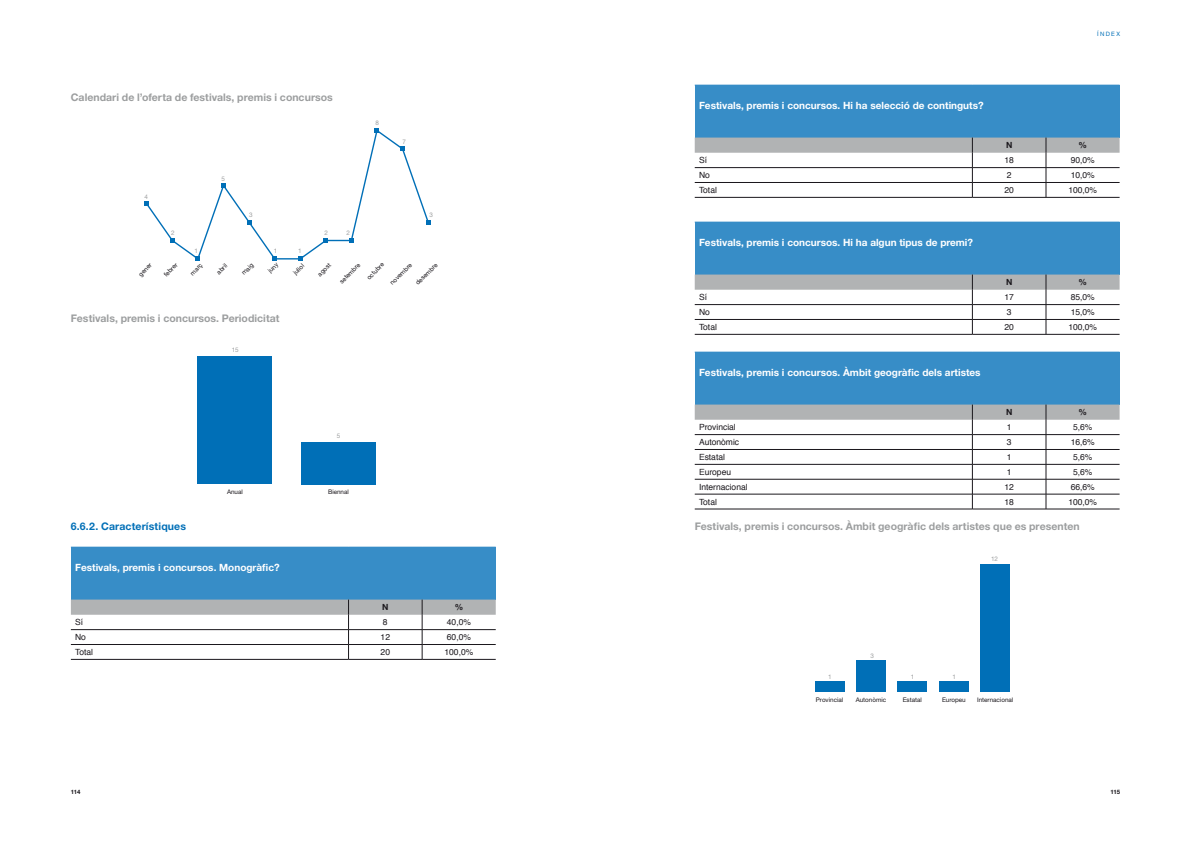
<style>
.page{position:relative;width:1191px;height:842px;background:#fff}
.page>*{position:absolute;margin:0;border:0;box-sizing:border-box;transform-origin:0 0}
.t1{font:700 10.5px "Helvetica Neue";color:#9c9e9f}
.t2{font:700 10.5px "Helvetica Neue";letter-spacing:.015em;color:#006fb7}
.t3{font:700 10px "Helvetica Neue";color:#fff}
.t4{font:8.5px "Helvetica";color:#1a171c}
.t5{font:700 8.5px "Helvetica Neue";color:#1a171c}
.t6{font:6.3px "Helvetica Neue";color:#1a171c}
.t7{font:6.3px "Helvetica Neue";color:#9c9e9f}
.t8{font:700 6px "Helvetica Neue";letter-spacing:-.045em;color:#1a171c}
.t9{font:6px "Helvetica Neue";letter-spacing:.225em;color:#006fb7}
</style>
<div class="page">
<div style="left:694px;top:85px;width:425px;height:53px;background:#378dc7"></div>
<hr style="left:694px;top:197px;width:278px;height:1px;background:#1a171c">
<svg style="left:694px;top:138px;width:425px;height:59px"></svg>
<hr style="left:972px;top:197px;width:74px;height:1px;background:#1a171c">
<hr style="left:1046px;top:197px;width:73px;height:1px;background:#1a171c">
<div style="left:694px;top:222px;width:425px;height:53px;background:#378dc7"></div>
<hr style="left:694px;top:334px;width:278px;height:1px;background:#1a171c">
<svg style="left:694px;top:275px;width:425px;height:59px"></svg>
<hr style="left:972px;top:334px;width:74px;height:1px;background:#1a171c">
<hr style="left:1046px;top:334px;width:73px;height:1px;background:#1a171c">
<div style="left:694px;top:352px;width:425px;height:53px;background:#378dc7"></div>
<hr style="left:694px;top:509px;width:278px;height:1px;background:#1a171c">
<svg style="left:694px;top:405px;width:425px;height:104px"></svg>
<hr style="left:972px;top:509px;width:74px;height:1px;background:#1a171c">
<hr style="left:1046px;top:509px;width:73px;height:1px;background:#1a171c">
<hr style="left:275px;top:258px;width:25px;height:2px;background:#006fb7">
<svg style="left:144px;top:183px;width:133px;height:78px"></svg>
<svg style="left:298px;top:128px;width:132px;height:133px"></svg>
<div style="left:198px;top:357px;width:74px;height:127px;background:#006fb7"></div>
<div style="left:301px;top:442px;width:75px;height:42px;background:#006fb7"></div>
<div style="left:71px;top:547px;width:425px;height:53px;background:#378dc7"></div>
<hr style="left:71px;top:659px;width:277px;height:1px;background:#1a171c">
<svg style="left:71px;top:600px;width:425px;height:59px"></svg>
<hr style="left:348px;top:659px;width:74px;height:1px;background:#1a171c">
<hr style="left:422px;top:659px;width:74px;height:1px;background:#1a171c">
<div style="left:814px;top:681px;width:30px;height:11px;background:#006fb7"></div>
<div style="left:856px;top:660px;width:30px;height:32px;background:#006fb7"></div>
<div style="left:897px;top:681px;width:30px;height:11px;background:#006fb7"></div>
<div style="left:939px;top:681px;width:29px;height:11px;background:#006fb7"></div>
<div style="left:980px;top:564px;width:30px;height:128px;background:#006fb7"></div>
<p class="t1" style="left:71px;top:91px;width:263px">Calendari de l’oferta de festivals, premis i concursos</p>
<p class="t7" style="left:145px;top:193px;width:5px">4</p>
<p class="t7" style="left:222px;top:175px;width:5px">5</p>
<p class="t7" style="left:375px;top:119px;width:5px">8</p>
<p class="t7" style="left:402px;top:138px;width:5px">7</p>
<p class="t7" style="left:171px;top:229px;width:5px">2</p>
<p class="t6" style="left:137px;top:273px;width:17px;rotate:-45deg">gener</p>
<p class="t6" style="left:162px;top:273px;width:18px;rotate:-45deg">febrer</p>
<p class="t7" style="left:249px;top:211px;width:5px">3</p>
<p class="t7" style="left:429px;top:211px;width:5px">3</p>
<p class="t7" style="left:324px;top:229px;width:5px">2</p>
<p class="t7" style="left:346px;top:229px;width:5px">2</p>
<p class="t7" style="left:194px;top:247px;width:5px">1</p>
<p class="t7" style="left:274px;top:247px;width:5px">1</p>
<p class="t7" style="left:298px;top:247px;width:5px">1</p>
<p class="t6" style="left:189px;top:271px;width:16px;rotate:-45deg">març</p>
<p class="t6" style="left:215px;top:271px;width:14px;rotate:-45deg">abril</p>
<p class="t6" style="left:240px;top:271px;width:15px;rotate:-45deg">maig</p>
<p class="t6" style="left:266px;top:269px;width:13px;rotate:-45deg">juny</p>
<p class="t6" style="left:291px;top:271px;width:14px;rotate:-45deg">juliol</p>
<p class="t6" style="left:316px;top:273px;width:17px;rotate:-45deg">agost</p>
<p class="t6" style="left:365px;top:276px;width:23px;rotate:-45deg">octubre</p>
<p class="t6" style="left:338px;top:280px;width:28px;rotate:-45deg">setembre</p>
<p class="t6" style="left:388px;top:281px;width:30px;rotate:-45deg">novembre</p>
<p class="t6" style="left:414px;top:281px;width:30px;rotate:-45deg">desembre</p>
<p class="t1" style="left:71px;top:312px;width:210px">Festivals, premis i concursos. Periodicitat</p>
<p class="t7" style="left:232px;top:346px;width:9px">15</p>
<p class="t7" style="left:337px;top:432px;width:5px">5</p>
<p class="t6" style="left:227px;top:487px;width:17px">Anual</p>
<p class="t6" style="left:328px;top:487px;width:22px">Biennal</p>
<p class="t2" style="left:71px;top:520px;width:117px">6.6.2. Característiques</p>
<p class="t3" style="left:75px;top:561px;width:206px">Festivals, premis i concursos. Monogràfic?</p>
<p class="t5" style="left:382px;top:602px;width:8px">N</p>
<p class="t5" style="left:455px;top:602px;width:10px">%</p>
<p class="t4" style="left:75px;top:616px;width:10px">Sí</p>
<p class="t4" style="left:383px;top:616px;width:6px">8</p>
<p class="t4" style="left:447px;top:616px;width:26px">40,0%</p>
<p class="t4" style="left:75px;top:631px;width:12px">No</p>
<p class="t4" style="left:380px;top:631px;width:11px">12</p>
<p class="t4" style="left:447px;top:631px;width:26px">60,0%</p>
<p class="t4" style="left:75px;top:646px;width:19px">Total</p>
<p class="t4" style="left:380px;top:646px;width:11px">20</p>
<p class="t4" style="left:444px;top:646px;width:30px">100,0%</p>
<p class="t9" style="left:1097px;top:30px;width:24px">Índex</p>
<p class="t3" style="left:699px;top:99px;width:286px">Festivals, premis i concursos. Hi ha selecció de continguts?</p>
<p class="t5" style="left:1006px;top:140px;width:8px">N</p>
<p class="t5" style="left:1078px;top:140px;width:10px">%</p>
<p class="t4" style="left:699px;top:154px;width:10px">Sí</p>
<p class="t4" style="left:1004px;top:154px;width:11px">18</p>
<p class="t4" style="left:1070px;top:154px;width:26px">90,0%</p>
<p class="t4" style="left:699px;top:169px;width:12px">No</p>
<p class="t4" style="left:1006px;top:169px;width:6px">2</p>
<p class="t4" style="left:1070px;top:169px;width:26px">10,0%</p>
<p class="t4" style="left:699px;top:184px;width:19px">Total</p>
<p class="t4" style="left:1004px;top:184px;width:11px">20</p>
<p class="t4" style="left:1068px;top:184px;width:30px">100,0%</p>
<p class="t3" style="left:699px;top:236px;width:276px">Festivals, premis i concursos. Hi ha algun tipus de premi?</p>
<p class="t5" style="left:1006px;top:277px;width:8px">N</p>
<p class="t5" style="left:1078px;top:277px;width:10px">%</p>
<p class="t4" style="left:699px;top:291px;width:10px">Sí</p>
<p class="t4" style="left:1004px;top:291px;width:11px">17</p>
<p class="t4" style="left:1070px;top:291px;width:26px">85,0%</p>
<p class="t4" style="left:699px;top:306px;width:12px">No</p>
<p class="t4" style="left:1006px;top:306px;width:6px">3</p>
<p class="t4" style="left:1070px;top:306px;width:26px">15,0%</p>
<p class="t4" style="left:699px;top:321px;width:19px">Total</p>
<p class="t4" style="left:1004px;top:321px;width:11px">20</p>
<p class="t4" style="left:1068px;top:321px;width:30px">100,0%</p>
<p class="t3" style="left:699px;top:366px;width:283px">Festivals, premis i concursos. Àmbit geogràfic dels artistes</p>
<p class="t5" style="left:1006px;top:407px;width:8px">N</p>
<p class="t5" style="left:1078px;top:407px;width:10px">%</p>
<p class="t4" style="left:699px;top:421px;width:38px">Provincial</p>
<p class="t4" style="left:1006px;top:421px;width:6px">1</p>
<p class="t4" style="left:1073px;top:421px;width:21px">5,6%</p>
<p class="t4" style="left:699px;top:436px;width:42px">Autonòmic</p>
<p class="t4" style="left:1006px;top:436px;width:6px">3</p>
<p class="t4" style="left:1070px;top:436px;width:26px">16,6%</p>
<p class="t4" style="left:699px;top:451px;width:27px">Estatal</p>
<p class="t4" style="left:1006px;top:451px;width:6px">1</p>
<p class="t4" style="left:1073px;top:451px;width:21px">5,6%</p>
<p class="t4" style="left:699px;top:465px;width:34px">Europeu</p>
<p class="t4" style="left:1006px;top:465px;width:6px">1</p>
<p class="t4" style="left:1073px;top:465px;width:21px">5,6%</p>
<p class="t4" style="left:699px;top:480px;width:50px">Internacional</p>
<p class="t4" style="left:1004px;top:480px;width:11px">12</p>
<p class="t4" style="left:1070px;top:480px;width:26px">66,6%</p>
<p class="t4" style="left:699px;top:495px;width:19px">Total</p>
<p class="t4" style="left:1004px;top:495px;width:11px">18</p>
<p class="t4" style="left:1068px;top:495px;width:30px">100,0%</p>
<p class="t1" style="left:694px;top:520px;width:386px">Festivals, premis i concursos. Àmbit geogràfic dels artistes que es presenten</p>
<p class="t7" style="left:828px;top:673px;width:5px">1</p>
<p class="t7" style="left:870px;top:651px;width:5px">3</p>
<p class="t7" style="left:991px;top:555px;width:9px">12</p>
<p class="t7" style="left:910px;top:673px;width:5px">1</p>
<p class="t7" style="left:952px;top:673px;width:5px">1</p>
<p class="t6" style="left:816px;top:695px;width:29px">Provincial</p>
<p class="t6" style="left:855px;top:695px;width:32px">Autonòmic</p>
<p class="t6" style="left:902px;top:695px;width:21px">Estatal</p>
<p class="t6" style="left:942px;top:695px;width:25px">Europeu</p>
<p class="t6" style="left:977px;top:695px;width:38px">Internacional</p>
<p class="t8" style="left:71px;top:788px;width:11px">114</p>
<p class="t8" style="left:1110px;top:788px;width:11px">115</p>
</div>
